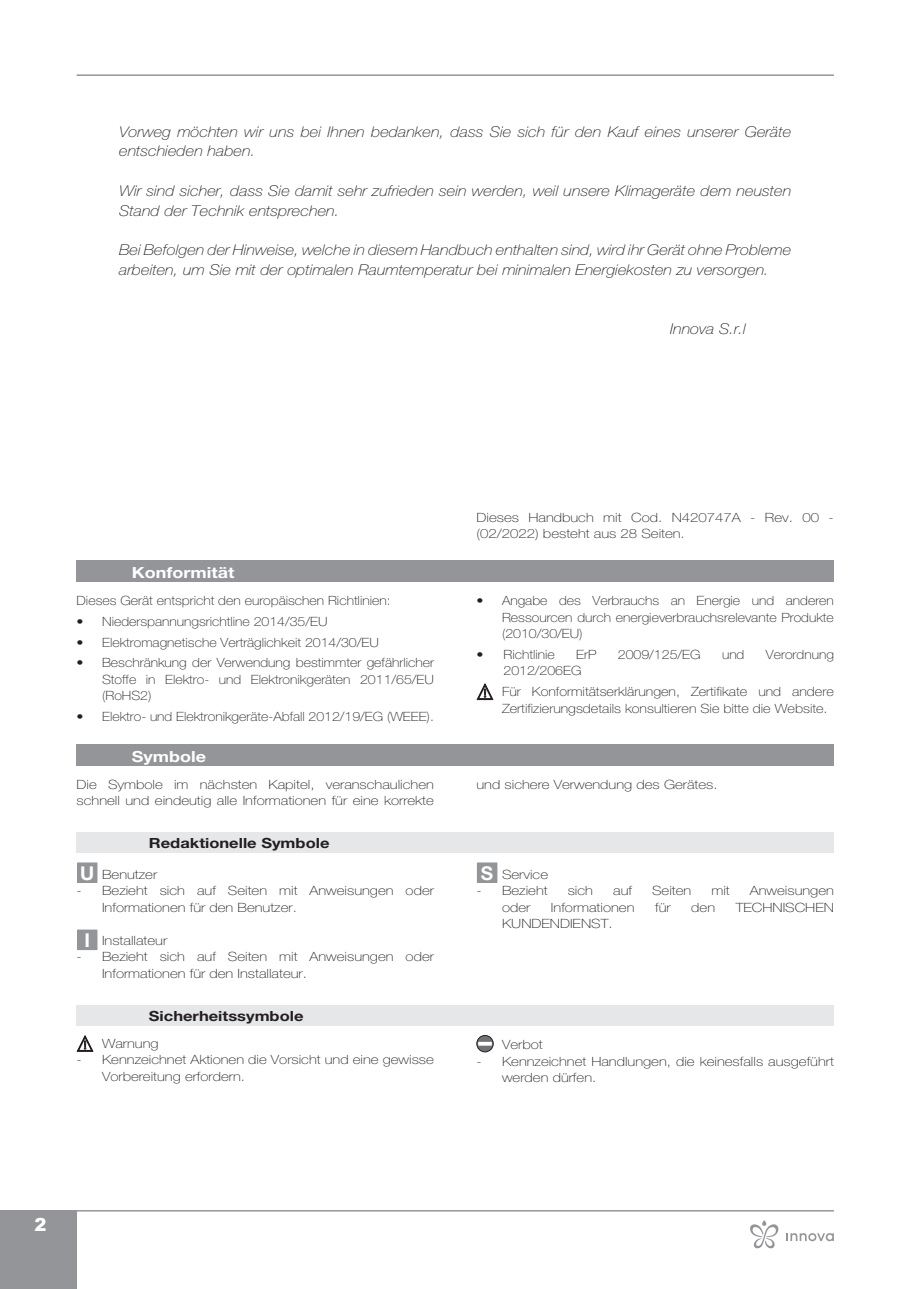
<style>
.page{position:relative;width:919px;height:1289px;background:#fff}
.page>*{position:absolute;margin:0;border:0;box-sizing:border-box;transform-origin:0 0}
.t1{font:900 18px "Arial";color:#fff}
.t2{font:700 15.3px "Helvetica Neue LT Std";color:#fff;scale:1.18 1}
.t3{font:italic 100 14.85px/19.8px "Helvetica Neue LT Std";color:#231f20;scale:1.11 1}
.t4{font:700 14.1px "Helvetica Neue LT Std";color:#231f20;scale:1.18 1}
.t5{font:100 12.75px/16.5px "Helvetica Neue LT Std";color:#231f20;scale:1.18 1}
.t6{font:100 12.75px/16.5px "Helvetica Neue LT Std";color:#231f20;text-align:justify;scale:1.11 1}
.t7{font:100 12.75px "Helvetica Neue LT Std";color:#231f20;scale:1.13 1}
.s1{font-weight:700;font-size:19.05px;color:#fff}
</style>
<div class="page">
<hr style="left:77px;top:1209px;width:756px;height:2px;background:#939598">
<div style="left:0;top:1209px;width:77px;height:79px;background:#939598"></div>
<hr style="left:77px;top:74px;width:756px;height:2px;background:#939598">
<div style="left:77px;top:561px;width:756px;height:21px;background:#939598"></div>
<div style="left:77px;top:744px;width:756px;height:21px;background:#939598"></div>
<div style="left:77px;top:832px;width:756px;height:20px;background:#e6e7e9"></div>
<div style="left:77px;top:1005px;width:756px;height:20px;background:#e6e7e9"></div>
<div style="left:77px;top:863px;width:20px;height:19px;background:#939598"></div>
<div style="left:77px;top:862px;width:20px;height:20px;border:1px solid #939598"></div>
<div style="left:77px;top:930px;width:20px;height:19px;background:#939598"></div>
<div style="left:77px;top:929px;width:20px;height:21px;border:1px solid #939598"></div>
<div style="left:477px;top:863px;width:20px;height:19px;background:#939598"></div>
<div style="left:477px;top:862px;width:20px;height:20px;border:1px solid #939598"></div>
<svg style="left:77px;top:1035px;width:17px;height:16px"></svg>
<svg style="left:477px;top:1035px;width:16px;height:16px"></svg>
<div style="left:476px;top:1035px;width:17px;height:17px;border:1px solid #231f20;border-radius:50%"></div>
<svg style="left:478px;top:1041px;width:14px;height:4px"></svg>
<svg style="left:476px;top:683px;width:17px;height:17px"></svg>
<svg style="left:786px;top:1233px;width:47px;height:8px"></svg>
<svg style="left:750px;top:1220px;width:29px;height:28px"></svg>
<p class="t3" style="left:119px;top:121px;width:607px">Vorweg möchten wir uns bei Ihnen bedanken, dass Sie sich für den Kauf eines unserer Geräte entschieden haben.</p>
<p class="t3" style="left:119px;top:181px;width:607px">Wir sind sicher, dass Sie damit sehr zufrieden sein werden, weil unsere Klimageräte dem neusten<br>Stand der Technik entsprechen.</p>
<p class="t3" style="left:119px;top:240px;width:607px">Bei Befolgen der Hinweise, welche in diesem Handbuch enthalten sind, wird ihr Gerät ohne Probleme arbeiten, um Sie mit der optimalen Raumtemperatur bei minimalen Energiekosten zu versorgen.</p>
<p class="t3" style="left:670px;top:318px;width:70px">Innova S.r.l</p>
<p class="t2" style="left:132px;top:563px;width:88px">Konformität</p>
<p class="t6" style="left:77px;top:592px;width:284px">Dieses Gerät entspricht den europäischen Richtlinien:</p>
<p class="t6" style="left:77px;top:613px;width:227px">• Niederspannungsrichtline 2014/35/EU</p>
<p class="t6" style="left:77px;top:633px;width:274px">• Elektromagnetische Verträglichkeit 2014/30/EU</p>
<p class="t6" style="left:102px;top:654px;width:300px;text-indent:-26px">• Beschränkung der Verwendung bestimmter gefährlicher Stoffe in Elektro- und Elektronikgeräten 2011/65/EU (RoHS2)</p>
<p class="t6" style="left:77px;top:708px;width:323px">• Elektro- und Elektronikgeräte-Abfall 2012/19/EG (WEEE).</p>
<p class="t2" style="left:132px;top:746px;width:64px">Symbole</p>
<p class="t5" style="left:476px;top:509px;width:304px">Dieses Handbuch mit Cod. N420747A - Rev. 00 - (02/2022) besteht aus 28 Seiten.</p>
<p class="t6" style="left:502px;top:592px;width:300px;text-indent:-26px">• Angabe des Verbrauchs an Energie und anderen Ressourcen durch energieverbrauchsrelevante Produkte (2010/30/EU)</p>
<p class="t6" style="left:476px;top:646px;width:72px">• Richtlinie</p>
<p class="t6" style="left:576px;top:646px;width:20px">ErP</p>
<p class="t6" style="left:618px;top:646px;width:76px">2009/125/EG</p>
<p class="t6" style="left:722px;top:646px;width:22px">und</p>
<p class="t6" style="left:765px;top:646px;width:63px">Verordnung</p>
<p class="t6" style="left:502px;top:660px;width:300px;line-height:20.7px">2012/206EG<br>Für Konformitätserklärungen, Zertifikate und andere</p>
<p class="t7" style="left:502px;top:700px;width:289px">Zertifizierungsdetails konsultieren Sie bitte die Website.</p>
<p class="t5" style="left:77px;top:775px;width:304px">Die Symbole im nächsten Kapitel, veranschaulichen schnell und eindeutig alle Informationen für eine korrekte</p>
<p class="t5" style="left:476px;top:775px;width:206px">und sichere Verwendung des Gerätes.</p>
<p class="t4" style="left:149px;top:834px;width:154px">Redaktionelle Symbole</p>
<p class="t5" style="left:80px;top:865px;width:67px"><span class="s1">U</span> Benutzer</p>
<p class="t5" style="left:102px;top:882px;width:283px;text-indent:-26px">- Bezieht sich auf Seiten mit Anweisungen oder<br>Informationen für den Benutzer.</p>
<p class="t5" style="left:84px;top:931px;width:72px"><span class="s1">I</span> Installateur</p>
<p class="t5" style="left:102px;top:948px;width:283px;text-indent:-26px">- Bezieht sich auf Seiten mit Anweisungen oder<br>Informationen für den Installateur.</p>
<p class="t4" style="left:149px;top:1007px;width:132px">Sicherheitssymbole</p>
<p class="t5" style="left:102px;top:1035px;width:49px">Warnung</p>
<p class="t5" style="left:102px;top:1051px;width:283px;text-indent:-26px">- Kennzeichnet Aktionen die Vorsicht und eine gewisse<br>Vorbereitung erfordern.</p>
<p class="t5" style="left:481px;top:865px;width:58px"><span class="s1">S</span> Service</p>
<p class="t5" style="left:476px;top:882px;width:62px">- Bezieht</p>
<p class="t5" style="left:567px;top:882px;width:23px">sich</p>
<p class="t5" style="left:613px;top:882px;width:18px">auf</p>
<p class="t5" style="left:652px;top:882px;width:35px">Seiten</p>
<p class="t5" style="left:711px;top:882px;width:17px">mit</p>
<p class="t5" style="left:749px;top:882px;width:73px">Anweisungen</p>
<p class="t5" style="left:502px;top:898px;width:26px">oder</p>
<p class="t5" style="left:551px;top:898px;width:72px">Informationen</p>
<p class="t5" style="left:655px;top:898px;width:15px">für</p>
<p class="t5" style="left:691px;top:898px;width:22px">den</p>
<p class="t5" style="left:735px;top:898px;width:85px">TECHNISCHEN</p>
<p class="t5" style="left:502px;top:915px;width:95px">KUNDENDIENST.</p>
<p class="t5" style="left:502px;top:1036px;width:36px">Verbot</p>
<p class="t5" style="left:502px;top:1052px;width:283px;text-indent:-26px">- Kennzeichnet Handlungen, die keinesfalls ausgeführt werden dürfen.</p>
<h1 class="t1" style="left:34px;top:1211px;width:14px">2</h1>
</div>
